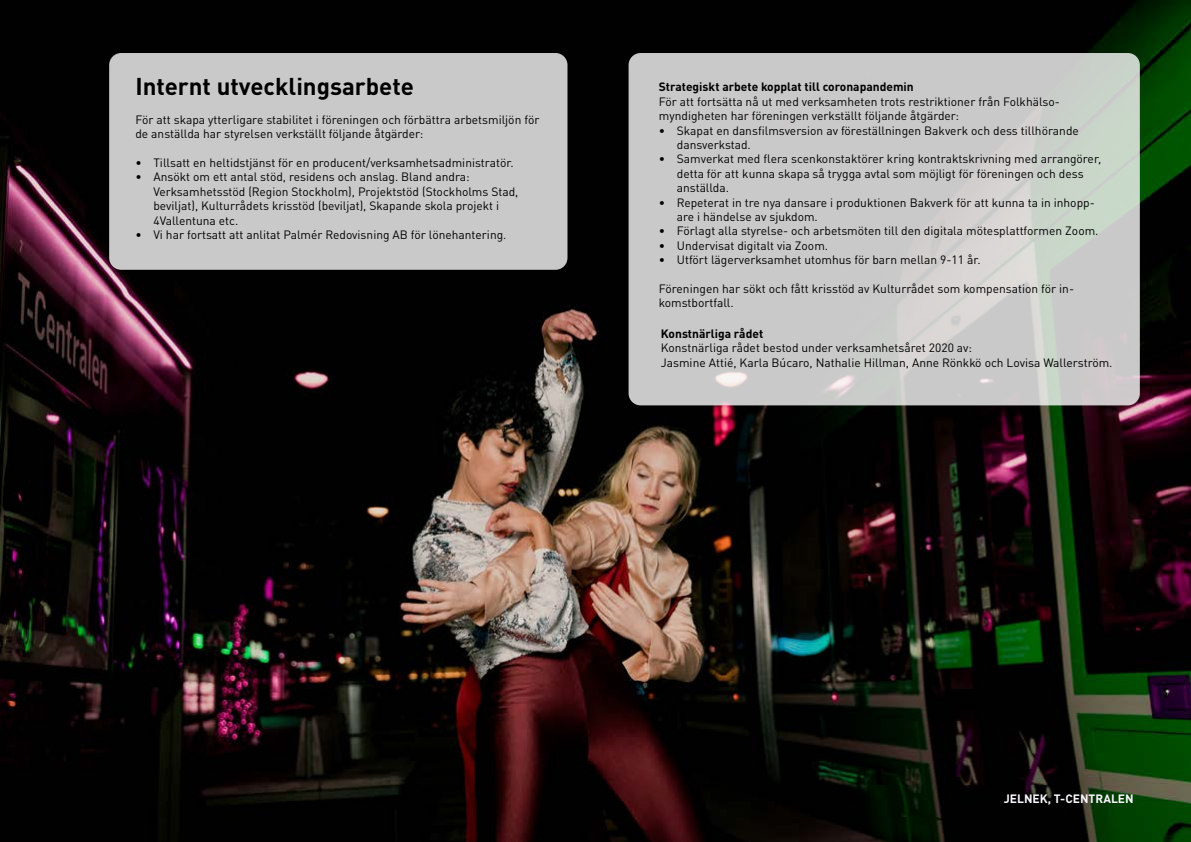
<style>
.page{position:relative;width:1191px;height:842px;background:#fff}
.page>*{position:absolute;margin:0;border:0;box-sizing:border-box;transform-origin:0 0}
.t1{font:700 24px "DIN Pro";color:#000}
.t2{font:12px/14.4px "DIN Pro";color:#000}
.t3{font:700 12px "DIN Pro";color:#000}
.t4{font:700 12px "DIN Pro";color:#f8f6fb}
</style>
<div class="page">
<img style="left:0;top:0;width:1191px;height:842px">
<div style="left:109px;top:53px;width:458px;height:217px;background:#c9c9c9;border-radius:12px"></div>
<svg style="left:628px;top:53px;width:511px;height:352px;background:#cacbca"></svg>
<h1 class="t1" style="left:135px;top:66px;width:280px">Internt utvecklingsarbete</h1>
<p class="t2" style="left:135px;top:111px;width:405px">För att skapa ytterligare stabilitet i föreningen och förbättra arbetsmiljön för de anställda har styrelsen verkställt följande åtgärder:</p>
<p class="t2" style="left:135px;top:154px;width:380px">• Tillsatt en heltidstjänst för en producent/verksamhetsadministratör.</p>
<p class="t2" style="left:153px;top:169px;width:366px;text-indent:-18px">• Ansökt om ett antal stöd, residens och anslag. Bland andra:<br>Verksamhetsstöd (Region Stockholm), Projektstöd (Stockholms Stad, beviljat), Kulturrådets krisstöd (beviljat), Skapande skola projekt i 4Vallentuna etc.</p>
<p class="t2" style="left:135px;top:226px;width:372px">• Vi har fortsatt att anlitat Palmér Redovisning AB för lönehantering.</p>
<p class="t3" style="left:659px;top:77px;width:256px">Strategiskt arbete kopplat till coronapandemin</p>
<p class="t2" style="left:659px;top:93px;width:403px">För att fortsätta nå ut med verksamheten trots restriktioner från Folkhälso&shy;myndigheten har föreningen verkställt följande åtgärder:</p>
<p class="t2" style="left:677px;top:122px;width:403px;text-indent:-18px">• Skapat en dansfilmsversion av föreställningen Bakverk och dess tillhörande dansverkstad.</p>
<p class="t2" style="left:677px;top:151px;width:426px;text-indent:-18px">• Samverkat med flera scenkonstaktörer kring kontraktskrivning med arrangörer, detta för att kunna skapa så trygga avtal som möjligt för föreningen och dess anställda.</p>
<p class="t2" style="left:677px;top:194px;width:419px;text-indent:-18px">• Repeterat in tre nya dansare i produktionen Bakverk för att kunna ta in inhopp&shy;are i händelse av sjukdom.</p>
<p class="t2" style="left:659px;top:223px;width:441px">• Förlagt alla styrelse- och arbetsmöten till den digitala mötesplattformen Zoom.</p>
<p class="t2" style="left:659px;top:237px;width:171px">• Undervisat digitalt via Zoom.</p>
<p class="t2" style="left:659px;top:252px;width:323px">• Utfört lägerverksamhet utomhus för barn mellan 9-11 år.</p>
<p class="t2" style="left:659px;top:280px;width:417px">Föreningen har sökt och fått krisstöd av Kulturrådet som kompensation för in&shy;komstbortfall.</p>
<p class="t3" style="left:661px;top:324px;width:104px">Konstnärliga rådet</p>
<p class="t2" style="left:661px;top:340px;width:453px">Konstnärliga rådet bestod under verksamhetsåret 2020 av:<br>Jasmine Attié, Karla Búcaro, Nathalie Hillman, Anne Rönkkö och Lovisa Wallerström.</p>
<p class="t4" style="left:1003px;top:789px;width:131px">JELNEK, T-CENTRALEN</p>
</div>
